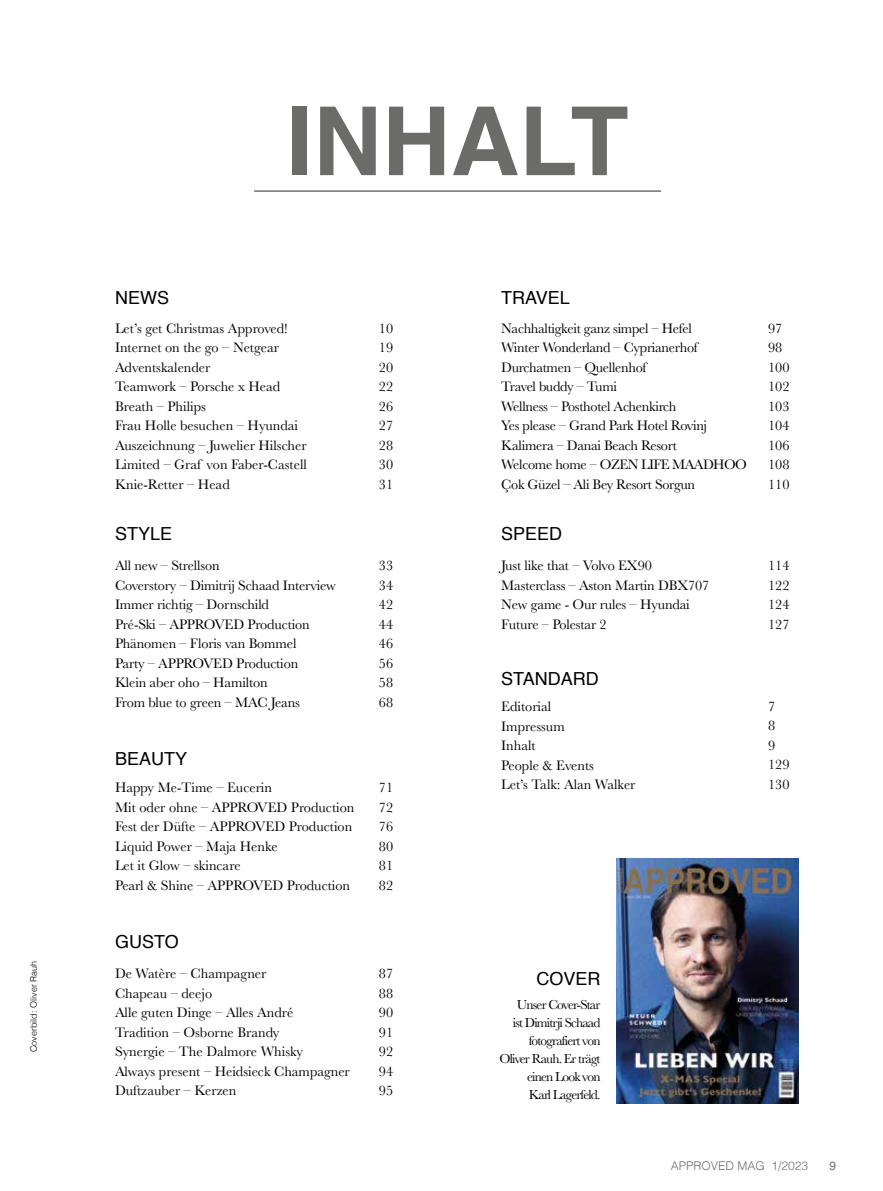
<style>
.page{position:relative;width:883px;height:1191px;background:#fff}
.page>*{position:absolute;margin:0;border:0;box-sizing:border-box;transform-origin:0 0}
.t1{font:700 95.1px "Helvetica";color:#6b6b6a}
.t2{font:18px "Helvetica";color:#000}
.t3{font:14.25px/19.5px "Baskerville";letter-spacing:-.01em;color:#000}
.t4{font:13.5px/18px "Baskerville";letter-spacing:-.06em;color:#000;text-align:right}
.t5{font:300 12px "Helvetica";color:#706f6f}
.t6{font:12px "Helvetica";color:#706f6f}
.t7{font:300 9px "Helvetica";color:#000}
</style>
<div class="page">
<img style="left:616px;top:858px;width:182px;height:245px">
<hr style="left:254px;top:190px;width:407px;height:2px;background:#706f6f">
<p class="t7" style="left:30px;top:1052px;width:93px;rotate:-90deg">Coverbild: Oliver Rauh</p>
<h1 class="t1" style="left:287px;top:102px;width:343px">INHALT</h1>
<p class="t2" style="left:115px;top:290px;width:55px">NEWS</p>
<p class="t2" style="left:501px;top:290px;width:70px">TRAVEL</p>
<p class="t3" style="left:115px;top:318px;width:193px">Let’s get Christmas Approved!<br>Internet on the go – Netgear<br>Adventskalender<br>Teamwork – Porsche x Head<br>Breath – Philips<br>Frau Holle besuchen – Hyundai<br>Auszeichnung – Juwelier Hilscher<br>Limited – Graf von Faber-Castell<br>Knie-Retter – Head</p>
<p class="t3" style="left:379px;top:318px;width:16px;text-align:justify">10<br>19<br>20<br>22<br>26<br>27<br>28<br>30<br>31</p>
<p class="t3" style="left:501px;top:318px;width:247px">Nachhaltigkeit ganz simpel – Hefel<br>Winter Wonderland – Cyprianerhof<br>Durchatmen – Quellenhof<br>Travel buddy – Tumi<br>Wellness – Posthotel Achenkirch<br>Yes please – Grand Park Hotel Rovinj<br>Kalimera – Danai Beach Resort<br>Welcome home – OZEN LIFE MAADHOO<br>Çok Güzel – Ali Bey Resort Sorgun</p>
<p class="t3" style="left:768px;top:318px;width:23px">97<br>98<br>100<br>102<br>103<br>104<br>106<br>108<br>110</p>
<p class="t2" style="left:115px;top:526px;width:59px">STYLE</p>
<p class="t2" style="left:501px;top:526px;width:63px">SPEED</p>
<p class="t3" style="left:115px;top:556px;width:222px">All new – Strellson<br>Coverstory – Dimitrij Schaad Interview<br>Immer richtig – Dornschild<br>Pré-Ski – APPROVED Production<br>Phänomen – Floris van Bommel<br>Party – APPROVED Production<br>Klein aber oho – Hamilton<br>From blue to green – MAC Jeans</p>
<p class="t3" style="left:379px;top:556px;width:16px;text-align:justify">33<br>34<br>42<br>44<br>46<br>56<br>58<br>68</p>
<p class="t2" style="left:115px;top:751px;width:74px">BEAUTY</p>
<p class="t3" style="left:115px;top:778px;width:241px">Happy Me-Time – Eucerin<br>Mit oder ohne – APPROVED Production<br>Fest der Düfte – APPROVED Production<br>Liquid Power – Maja Henke<br>Let it Glow – skincare<br>Pearl &amp; Shine – APPROVED Production</p>
<p class="t2" style="left:115px;top:934px;width:65px">GUSTO</p>
<p class="t3" style="left:115px;top:964px;width:236px">De Watère – Champagner<br>Chapeau – deejo<br>Alle guten Dinge – Alles André<br>Tradition – Osborne Brandy<br>Synergie – The Dalmore Whisky<br>Always present – Heidsieck Champagner<br>Duftzauber – Kerzen</p>
<p class="t3" style="left:379px;top:778px;width:16px;text-align:justify">71<br>72<br>76<br>80<br>81<br>82</p>
<p class="t3" style="left:379px;top:964px;width:16px;text-align:justify">87<br>88<br>90<br>91<br>92<br>94<br>95</p>
<p class="t3" style="left:501px;top:556px;width:209px">Just like that – Volvo EX90<br>Masterclass – Aston Martin DBX707<br>New game - Our rules – Hyundai<br>Future – Polestar 2</p>
<p class="t3" style="left:768px;top:556px;width:23px;text-align:justify">114<br>122<br>124<br>127</p>
<p class="t2" style="left:501px;top:671px;width:99px">STANDARD</p>
<p class="t3" style="left:501px;top:696px;width:136px">Editorial<br>Impressum<br>Inhalt<br>People &amp; Events<br>Let’s Talk: Alan Walker</p>
<p class="t3" style="left:768px;top:696px;width:23px">7<br>8<br>9<br>129<br>130</p>
<p class="t2" style="left:536px;top:971px;width:66px">COVER</p>
<p class="t4" style="left:499px;top:996px;width:103px">Unser Cover-Star<br>ist Dimitrji Schaad fotografiert von<br>Oliver Rauh. Er trägt einen Look von<br>Karl Lagerfeld.</p>
<p class="t5" style="left:670px;top:1160px;width:139px">APPROVED MAG 1/2023</p>
<p class="t6" style="left:829px;top:1160px;width:8px">9</p>
</div>
